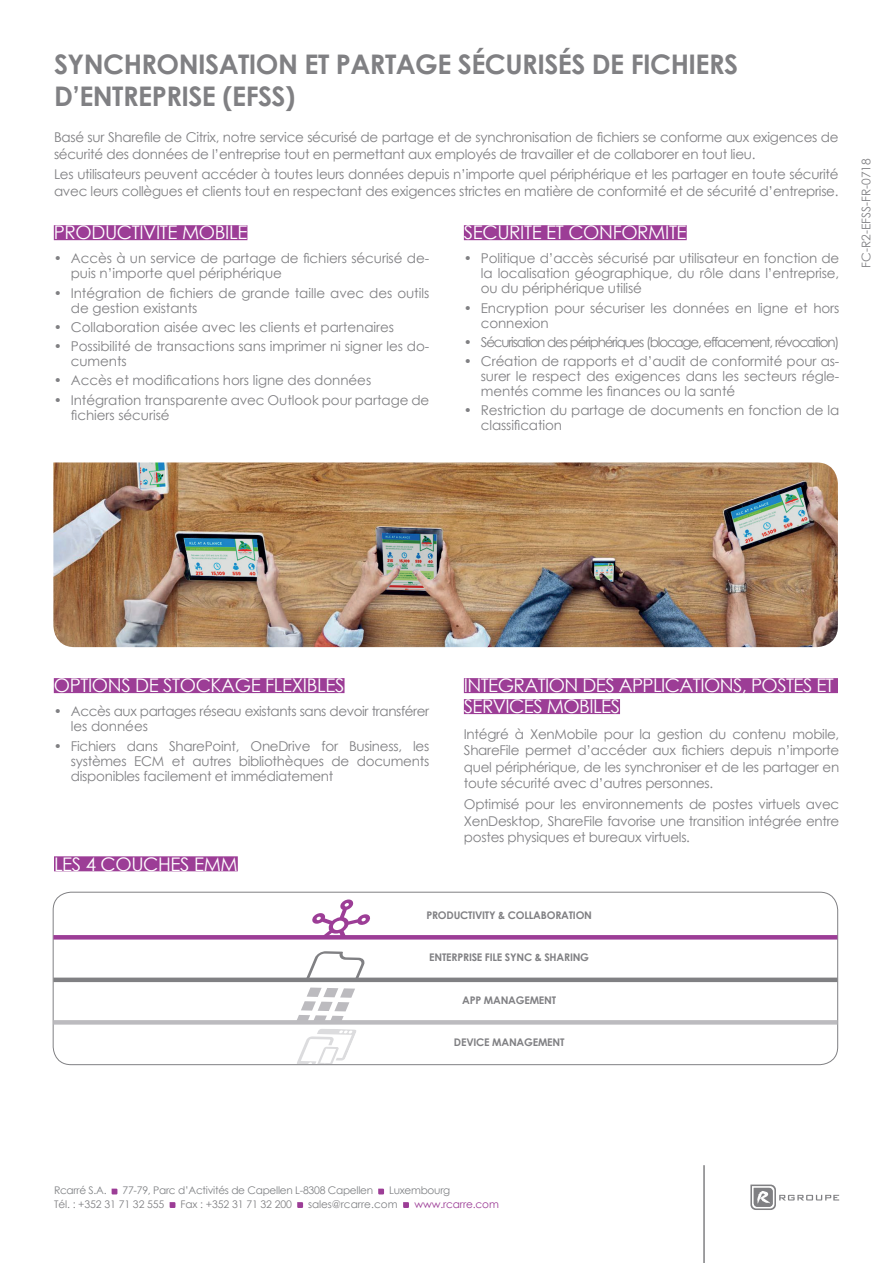
<style>
.page{position:relative;width:893px;height:1263px;background:#fff}
.page>*{position:absolute;margin:0;border:0;box-sizing:border-box;transform-origin:0 0}
.t1{font:700 27px/31.7px "Century Gothic";letter-spacing:-.02em;color:#808083}
.t2{font:18.75px/21px "Century Gothic";letter-spacing:-.02em;color:#fff}
.t3{font:13.5px/15px "Century Gothic";letter-spacing:-.02em;color:#808083}
.t4{font:13.5px "Century Gothic";letter-spacing:-.09em;color:#808083}
.t5{font:12px "Century Gothic";color:#808083}
.t6{font:700 10.5px "Century Gothic";letter-spacing:-.02em;color:#808083}
.t7{font:10.5px "Century Gothic";letter-spacing:-.025em;color:#808285}
.t8{font:10.5px "Century Gothic";letter-spacing:-.01em;color:#808083}
.t9{font:10.5px "Century Gothic";color:#808285}
.t10{font:10.5px "Century Gothic";letter-spacing:-.01em;color:#9c3d96}
.s1{color:#808083}
</style>
<div class="page">
<img style="left:53px;top:462px;width:785px;height:185px">
<div style="left:54px;top:225px;width:193px;height:15px;background:#9c3d96"></div>
<div style="left:464px;top:225px;width:223px;height:15px;background:#9c3d96"></div>
<div style="left:464px;top:678px;width:374px;height:15px;background:#9c3d96"></div>
<div style="left:464px;top:699px;width:156px;height:15px;background:#9c3d96"></div>
<div style="left:54px;top:678px;width:291px;height:15px;background:#9c3d96"></div>
<svg style="left:295px;top:899px;width:76px;height:164px"></svg>
<div style="left:53px;top:892px;width:785px;height:173px;border:1px solid #808083;border-radius:18px"></div>
<div style="left:53px;top:977px;width:784px;height:5px;background:#808083"></div>
<hr style="left:53px;top:1020px;width:784px;height:4px;background:#bcbbbf">
<svg style="left:53px;top:935px;width:784px;height:4px;background:#9d4097"></svg>
<div style="left:54px;top:856px;width:184px;height:15px;background:#9c3d96"></div>
<hr style="left:703px;top:1165px;width:2px;height:98px;background:#808083">
<svg style="left:750px;top:1184px;width:89px;height:26px"></svg>
<svg style="left:112px;top:1188px;width:5px;height:6px"></svg>
<svg style="left:378px;top:1188px;width:6px;height:6px"></svg>
<svg style="left:170px;top:1202px;width:5px;height:6px"></svg>
<svg style="left:297px;top:1202px;width:6px;height:6px"></svg>
<svg style="left:403px;top:1202px;width:6px;height:6px"></svg>
<h1 class="t1" style="left:54px;top:47px;width:686px">SYNCHRONISATION ET PARTAGE SÉCURISÉS DE FICHIERS<br>D’ENTREPRISE (EFSS)</h1>
<p class="t3" style="left:54px;top:129px;width:786px;line-height:16.5px">Basé sur Sharefile de Citrix, notre service sécurisé de partage et de synchronisation de fichiers se conforme aux exigences de sécurité des données de l’entreprise tout en permettant aux employés de travailler et de collaborer en tout lieu.</p>
<p class="t3" style="left:54px;top:166px;width:786px;line-height:16.5px">Les utilisateurs peuvent accéder à toutes leurs données depuis n’importe quel périphérique et les partager en toute sécurité avec leurs collègues et clients tout en respectant des exigences strictes en matière de conformité et de sécurité d’entreprise.</p>
<h2 class="t2" style="left:54px;top:222px;width:195px">PRODUCTIVITÉ MOBILE</h2>
<p class="t3" style="left:71px;top:251px;width:360px;text-indent:-17px">• Accès à un service de partage de fichiers sécurisé de&shy;puis n’importe quel périphérique</p>
<p class="t3" style="left:71px;top:285px;width:360px;text-indent:-17px">• Intégration de fichiers de grande taille avec des outils de gestion existants</p>
<p class="t3" style="left:54px;top:319px;width:342px">• Collaboration aisée avec les clients et partenaires</p>
<p class="t3" style="left:71px;top:339px;width:360px;text-indent:-17px">• Possibilité de transactions sans imprimer ni signer les do&shy;cuments</p>
<p class="t3" style="left:54px;top:373px;width:319px">• Accès et modifications hors ligne des données</p>
<p class="t3" style="left:71px;top:392px;width:360px;text-indent:-17px">• Intégration transparente avec Outlook pour partage de fichiers sécurisé</p>
<h2 class="t2" style="left:464px;top:222px;width:224px">SÉCURITÉ ET CONFORMITÉ</h2>
<p class="t3" style="left:481px;top:251px;width:360px;text-align:justify;text-indent:-17px">• Politique d’accès sécurisé par utilisateur en fonction de la localisation géographique, du rôle dans l’entreprise, ou du périphérique utilisé</p>
<p class="t3" style="left:481px;top:300px;width:360px;text-indent:-17px">• Encryption pour sécuriser les données en ligne et hors connexion</p>
<p class="t4" style="left:464px;top:333px;width:377px">• Sécurisation des périphériques (blocage, effacement, révocation)</p>
<p class="t3" style="left:481px;top:354px;width:360px;text-align:justify;text-indent:-17px">• Création de rapports et d’audit de conformité pour as&shy;surer le respect des exigences dans les secteurs régle&shy;mentés comme les finances ou la santé</p>
<p class="t3" style="left:481px;top:403px;width:360px;text-indent:-17px">• Restriction du partage de documents en fonction de la classification</p>
<p class="t5" style="left:858px;top:268px;width:111px;rotate:-90deg">FC-R2-EFSS-FR-0718</p>
<h2 class="t2" style="left:54px;top:675px;width:292px">OPTIONS DE STOCKAGE FLEXIBLES</h2>
<p class="t3" style="left:71px;top:704px;width:360px;text-indent:-17px">• Accès aux partages réseau existants sans devoir transférer les données</p>
<p class="t3" style="left:71px;top:738px;width:360px;text-align:justify;text-indent:-17px">• Fichiers dans SharePoint, OneDrive for Business, les systèmes ECM et autres bibliothèques de documents disponibles facilement et immédiatement</p>
<h2 class="t2" style="left:54px;top:853px;width:185px">LES 4 COUCHES EMM</h2>
<h2 class="t2" style="left:464px;top:675px;width:372px">INTÉGRATION DES APPLICATIONS, POSTES ET<br>SERVICES MOBILES</h2>
<p class="t3" style="left:464px;top:725px;width:377px;line-height:16.5px;text-align:justify">Intégré à XenMobile pour la gestion du contenu mobile, ShareFile permet d’accéder aux fichiers depuis n’importe quel périphérique, de les synchroniser et de les partager en toute sécurité avec d’autres personnes.</p>
<p class="t3" style="left:464px;top:796px;width:377px;line-height:16.5px;text-align:justify">Optimisé pour les environnements de postes virtuels avec XenDesktop, ShareFile favorise une transition intégrée entre postes physiques et bureaux virtuels.</p>
<p class="t6" style="left:426px;top:907px;width:167px">PRODUCTIVITY &amp; COLLABORATION</p>
<p class="t6" style="left:429px;top:949px;width:161px">ENTERPRISE FILE SYNC &amp; SHARING</p>
<p class="t6" style="left:462px;top:992px;width:95px">APP MANAGEMENT</p>
<p class="t6" style="left:454px;top:1034px;width:112px">DEVICE MANAGEMENT</p>
<p class="t7" style="left:54px;top:1183px;width:54px">Rcarré S.A.</p>
<p class="t7" style="left:122px;top:1183px;width:252px">77-79, Parc d’Activités de Capellen L-8308 Capellen</p>
<p class="t7" style="left:389px;top:1183px;width:63px">Luxembourg</p>
<p class="t8" style="left:54px;top:1197px;width:112px">Tél. : +352 31 71 32 555</p>
<p class="t8" style="left:180px;top:1197px;width:113px">Fax : +352 31 71 32 200</p>
<p class="t9" style="left:308px;top:1197px;width:91px"><span class="s1">sales@</span>rcarre.com</p>
<p class="t10" style="left:414px;top:1197px;width:86px">www.rcarre.com</p>
</div>
